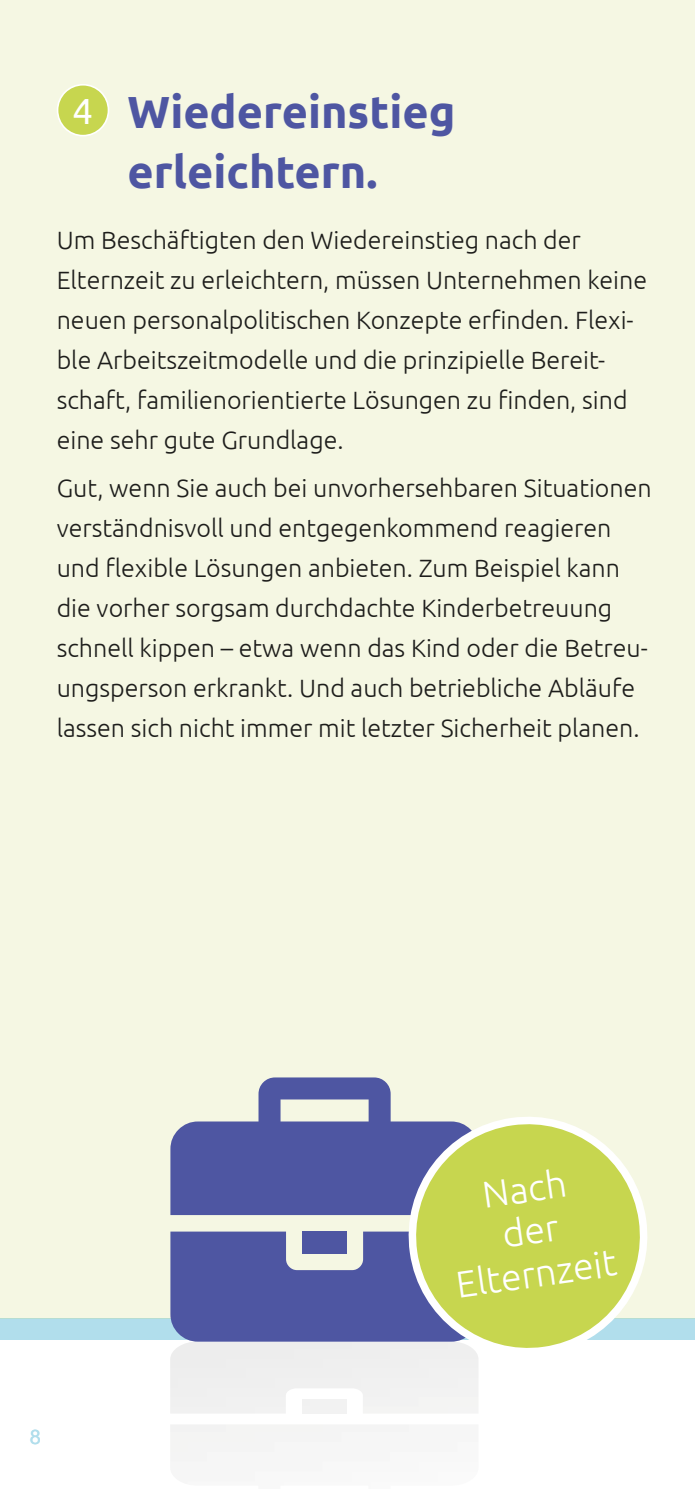
<style>
.page{position:relative;width:695px;height:1489px;background:#fff}
.page>*{position:absolute;margin:0;border:0;box-sizing:border-box;transform-origin:0 0}
.t1{font:700 45px/60px "Ubuntu";color:#4e56a2}
.t2{font:300 37.5px/42.5px "Ubuntu";color:#fff;text-align:center}
.t3{font:36.25px "Ubuntu";color:#fff}
.t4{font:300 25px/40px "Ubuntu";color:#1d1d1b}
.t5{font:20px "Arial";color:#b1deec}
</style>
<div class="page">
<div style="left:0;top:1318px;width:694px;height:21px;background:#b1deec"></div>
<div style="left:0;top:0;width:694px;height:1318px;background:#f5f7e3"></div>
<svg style="left:57px;top:84px;width:52px;height:52px"></svg>
<svg style="left:170px;top:1231px;width:230px;height:110px;background:#5c63a7"></svg>
<div style="left:302px;top:1231px;width:44px;height:22px;background:#4e56a2"></div>
<svg style="left:170px;top:1077px;width:230px;height:137px;fill:#4e56a2"></svg>
<svg style="left:400px;top:1117px;width:255px;height:246px;fill:#c7d64f"></svg>
<h3 class="t3" style="left:72px;top:89px;width:22px">4</h3>
<h1 class="t1" style="left:128px;top:81px;width:329px">Wiedereinstieg erleichtern.</h1>
<p class="t4" style="left:57px;top:220px;width:591px">Um Beschäftigten den Wiedereinstieg nach der Elternzeit zu erleichtern, müssen Unternehmen keine neuen personalpolitischen Konzepte erfinden. Flexi&shy;ble Arbeitszeitmodelle und die prinzipielle Bereit&shy;schaft, familienorientierte Lösungen zu finden, sind eine sehr gute Grundlage.</p>
<p class="t4" style="left:57px;top:467px;width:596px">Gut, wenn Sie auch bei unvorhersehbaren Situationen verständnisvoll und entgegenkommend reagieren und flexible Lösungen anbieten. Zum Beispiel kann die vorher sorgsam durchdachte Kinderbetreuung schnell kippen – etwa wenn das Kind oder die Betreu&shy;ungsperson erkrankt. Und auch betriebliche Abläufe lassen sich nicht immer mit letzter Sicherheit planen.</p>
<p class="t5" style="left:30px;top:1422px;width:13px">8</p>
<h2 class="t2" style="left:441px;top:1178px;width:163px;rotate:-8deg">Nach<br>der<br>Elternzeit</h2>
</div>
